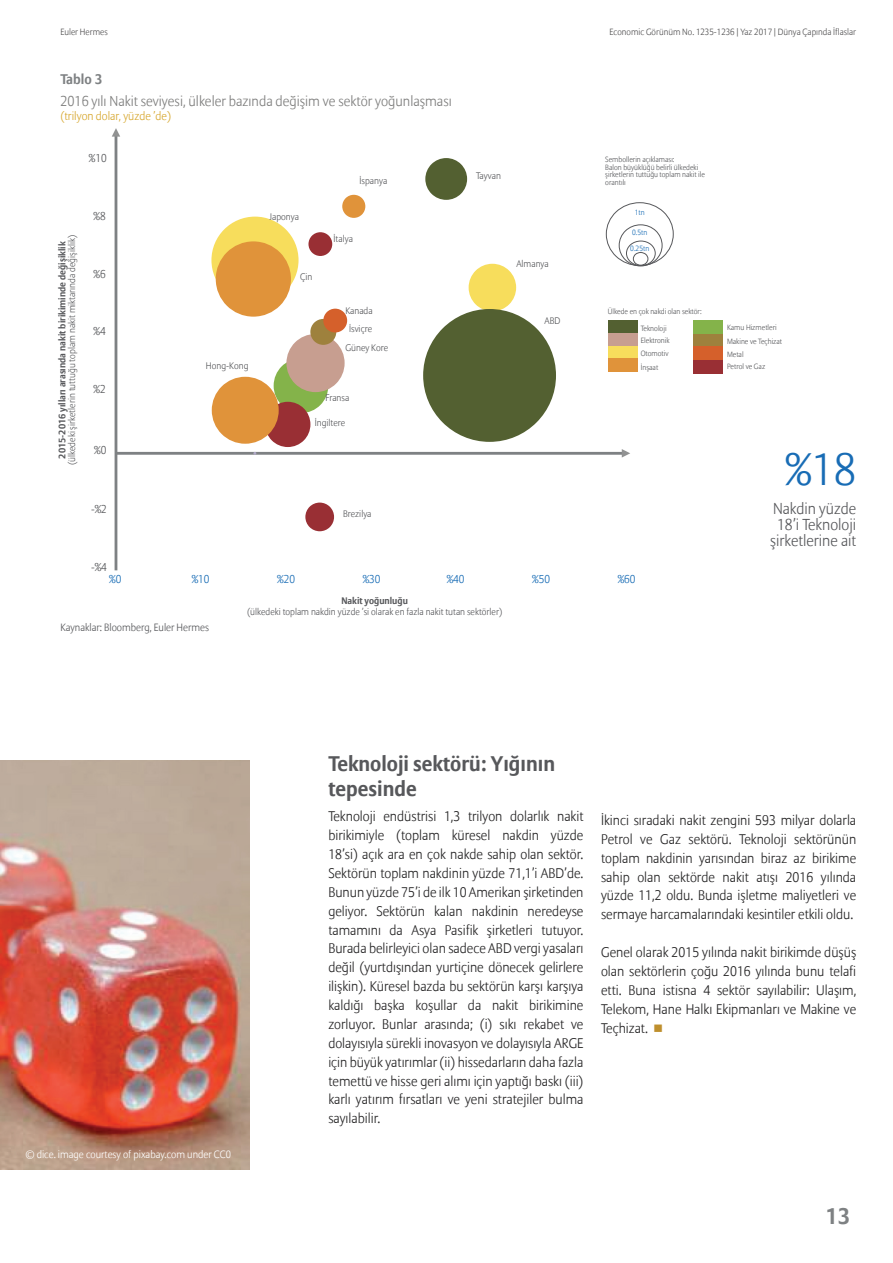
<style>
.page{position:relative;width:893px;height:1263px;background:#fff}
.page>*{position:absolute;margin:0;border:0;box-sizing:border-box;transform-origin:0 0}
.t1{font:45px "Allianz Sans Light OZC";color:#186cb5}
.t2{font:22.5px "Allianz Sans Bold OZC";color:#7e8183}
.t3{font:21px/25.7px "Allianz Sans Bold OZC";color:#57585b}
.t4{font:15.75px/15.8px "Allianz Sans Light OZC";color:#57585b;text-align:center}
.t5{font:14.25px "Allianz Sans Light OZC";color:#7d7d7c}
.t6{font:13.8px/18.9px "Allianz Sans Light OZC";color:#242324;text-align:justify}
.t7{font:13.8px "Allianz Sans Bold OZC";color:#7e8183}
.t8{font:11.7px "Allianz Sans Light OZC";color:#d7a72e}
.t9{font:11.4px "Allianz Sans Light OZC";color:#186cb5}
.t10{font:11.4px "Allianz Sans Light OZC";color:#57585b}
.t11{font:10.5px "Allianz Sans Light OZC";color:#fff}
.t12{font:10.5px "Allianz Sans Light OZC";color:#57585b}
.t13{font:9.45px "Allianz Sans Light OZC";color:#57585b}
.t14{font:9.45px "Allianz Sans Bold OZC";color:#57585b}
.t15{font:9px "Allianz Sans Light OZC";color:#515051}
.t16{font:7.5px/7.5px "Allianz Sans Light OZC";color:#57585b}
.t17{font:7.5px/16.5px "Allianz Sans Light OZC";color:#186cb5}
.s1{font-size:13.5px;color:#be8f2d}
</style>
<div class="page">
<hr style="left:115px;top:134px;width:2px;height:436px;background:#7e8183">
<svg style="left:112px;top:128px;width:8px;height:9px"></svg>
<hr style="left:116px;top:452px;width:510px;height:3px;background:#7e8183">
<svg style="left:622px;top:449px;width:8px;height:9px"></svg>
<svg style="left:425px;top:158px;width:42px;height:42px"></svg>
<svg style="left:305px;top:503px;width:29px;height:28px"></svg>
<svg style="left:211px;top:195px;width:154px;height:260px"></svg>
<svg style="left:423px;top:264px;width:133px;height:178px"></svg>
<div style="left:608px;top:321px;width:29px;height:13px;background:#536031"></div>
<div style="left:608px;top:333px;width:29px;height:14px;background:#c79e90"></div>
<div style="left:693px;top:334px;width:30px;height:13px;background:#9e813d"></div>
<div style="left:608px;top:346px;width:29px;height:13px;background:#f7dd5c"></div>
<div style="left:693px;top:346px;width:30px;height:14px;background:#d5602b"></div>
<div style="left:608px;top:359px;width:29px;height:13px;background:#e0933a"></div>
<div style="left:693px;top:360px;width:30px;height:13px;background:#992f34"></div>
<div style="left:693px;top:321px;width:29px;height:13px;background:#84b34a"></div>
<svg style="left:605px;top:202px;width:69px;height:65px"></svg>
<img style="left:0;top:760px;width:249px;height:409px">
<p class="t15" style="left:60px;top:26px;width:49px">Euler Hermes</p>
<p class="t15" style="left:609px;top:26px;width:248px">Economic Görünüm No. 1235-1236 | Yaz 2017 | Dünya Çapında İflaslar</p>
<p class="t7" style="left:60px;top:70px;width:43px">Tablo 3</p>
<p class="t5" style="left:60px;top:92px;width:393px">2016 yılı Nakit seviyesi, ülkeler bazında değişim ve sektör yoğunlaşması</p>
<p class="t8" style="left:60px;top:109px;width:112px">(trilyon dolar, yüzde ’de)</p>
<p class="t10" style="left:89px;top:151px;width:19px">%10</p>
<p class="t14" style="left:56px;top:459px;width:219px;rotate:-90deg">2015-2016 yılları arasında nakit birikiminde değişiklik</p>
<p class="t13" style="left:66px;top:465px;width:232px;rotate:-90deg">(ülkedeki şirketlerin tuttuğu toplam nakit miktarında değişiklik)</p>
<p class="t10" style="left:93px;top:209px;width:14px">%8</p>
<p class="t10" style="left:93px;top:267px;width:14px">%6</p>
<p class="t10" style="left:93px;top:325px;width:14px">%4</p>
<p class="t10" style="left:93px;top:382px;width:14px">%2</p>
<p class="t10" style="left:94px;top:444px;width:14px">%0</p>
<p class="t10" style="left:91px;top:502px;width:17px">-%2</p>
<p class="t10" style="left:91px;top:560px;width:17px">-%4</p>
<p class="t13" style="left:206px;top:360px;width:44px">Hong-Kong</p>
<p class="t13" style="left:270px;top:211px;width:31px">Japonya</p>
<p class="t13" style="left:300px;top:271px;width:14px">Çin</p>
<p class="t13" style="left:360px;top:175px;width:29px">İspanya</p>
<p class="t13" style="left:334px;top:233px;width:21px">İtalya</p>
<p class="t13" style="left:345px;top:305px;width:29px">Kanada</p>
<p class="t13" style="left:349px;top:323px;width:25px">İsviçre</p>
<p class="t13" style="left:345px;top:342px;width:44px">Güney Kore</p>
<p class="t13" style="left:325px;top:392px;width:26px">Fransa</p>
<p class="t13" style="left:315px;top:417px;width:32px">İngiltere</p>
<p class="t13" style="left:343px;top:508px;width:30px">Brezilya</p>
<p class="t13" style="left:476px;top:170px;width:26px">Tayvan</p>
<p class="t13" style="left:516px;top:258px;width:34px">Almanya</p>
<p class="t13" style="left:544px;top:315px;width:17px">ABD</p>
<p class="t16" style="left:605px;top:156px;width:101px">Sembollerin açıklaması:<br>Balon büyüklüğü belirli ülkedeki şirketlerin tuttuğu toplam nakit ile orantılı</p>
<p class="t17" style="left:635px;top:204px;width:11px">1tn</p>
<p class="t17" style="left:630px;top:224px;width:21px">0.5tn<br>0.25tn</p>
<p class="t16" style="left:608px;top:308px;width:95px">Ülkede en çok nakdi olan sektör:</p>
<p class="t16" style="left:641px;top:322px;width:30px;line-height:12px">Teknoloji<br>Elektronik</p>
<p class="t16" style="left:641px;top:347px;width:29px;line-height:13.5px">Otomotiv<br>İnşaat</p>
<p class="t9" style="left:109px;top:572px;width:14px">%0</p>
<p class="t9" style="left:192px;top:572px;width:19px">%10</p>
<p class="t9" style="left:277px;top:572px;width:19px">%20</p>
<p class="t9" style="left:363px;top:572px;width:19px">%30</p>
<p class="t9" style="left:447px;top:572px;width:19px">%40</p>
<p class="t9" style="left:532px;top:572px;width:19px">%50</p>
<p class="t9" style="left:618px;top:572px;width:19px">%60</p>
<p class="t12" style="left:60px;top:621px;width:150px">Kaynaklar: Bloomberg, Euler Hermes</p>
<p class="t14" style="left:341px;top:595px;width:68px">Nakit yoğunluğu</p>
<p class="t13" style="left:247px;top:606px;width:257px">(ülkedeki toplam nakdin yüzde ’si olarak en fazla nakit tutan sektörler)</p>
<p class="t16" style="left:727px;top:321px;width:57px;line-height:13.5px">Kamu Hizmetleri<br>Makine ve Teçhizat<br>Metal</p>
<p class="t16" style="left:727px;top:363px;width:40px">Petrol ve Gaz</p>
<h1 class="t1" style="left:785px;top:442px;width:72px">%18</h1>
<p class="t4" style="left:770px;top:501px;width:88px">Nakdin yüzde<br>18’i Teknoloji şirketlerine ait</p>
<p class="t11" style="left:25px;top:1148px;width:207px">© dice. image courtesy of pixabay.com under CC0</p>
<h3 class="t3" style="left:328px;top:751px;width:228px">Teknoloji sektörü: Yığının tepesinde</h3>
<p class="t6" style="left:328px;top:808px;width:257px">Teknoloji endüstrisi 1,3 trilyon dolarlık nakit birikimiyle (toplam küresel nakdin yüzde 18’si) açık ara en çok nakde sahip olan sektör.<br>Sektörün toplam nakdinin yüzde 71,1’i ABD’de.<br>Bunun yüzde 75’i de ilk 10 Amerikan şirketinden geliyor. Sektörün kalan nakdinin neredeyse tamamını da Asya Pasifik şirketleri tutuyor.<br>Burada belirleyici olan sadece ABD vergi yasaları değil (yurtdışından yurtiçine dönecek gelirlere ilişkin). Küresel bazda bu sektörün karşı karşıya kaldığı başka koşullar da nakit birikimine zorluyor. Bunlar arasında; (i) sıkı rekabet ve dolayısıyla sürekli inovasyon ve dolayısıyla ARGE için büyük yatırımlar (ii) hissedarların daha fazla temettü ve hisse geri alımı için yaptığı baskı (iii) karlı yatırım fırsatları ve yeni stratejiler bulma sayılabilir.</p>
<p class="t6" style="left:601px;top:811px;width:257px">İkinci sıradaki nakit zengini 593 milyar dolarla Petrol ve Gaz sektörü. Teknoloji sektörünün toplam nakdinin yarısından biraz az birikime sahip olan sektörde nakit atışı 2016 yılında yüzde 11,2 oldu. Bunda işletme maliyetleri ve sermaye harcamalarındaki kesintiler etkili oldu.</p>
<p class="t6" style="left:601px;top:943px;width:257px">Genel olarak 2015 yılında nakit birikimde düşüş olan sektörlerin çoğu 2016 yılında bunu telafi etti. Buna istisna 4 sektör sayılabilir: Ulaşım, Telekom, Hane Halkı Ekipmanları ve Makine ve Teçhizat. <span class="s1">◽</span></p>
<h2 class="t2" style="left:825px;top:1202px;width:26px">13</h2>
</div>
